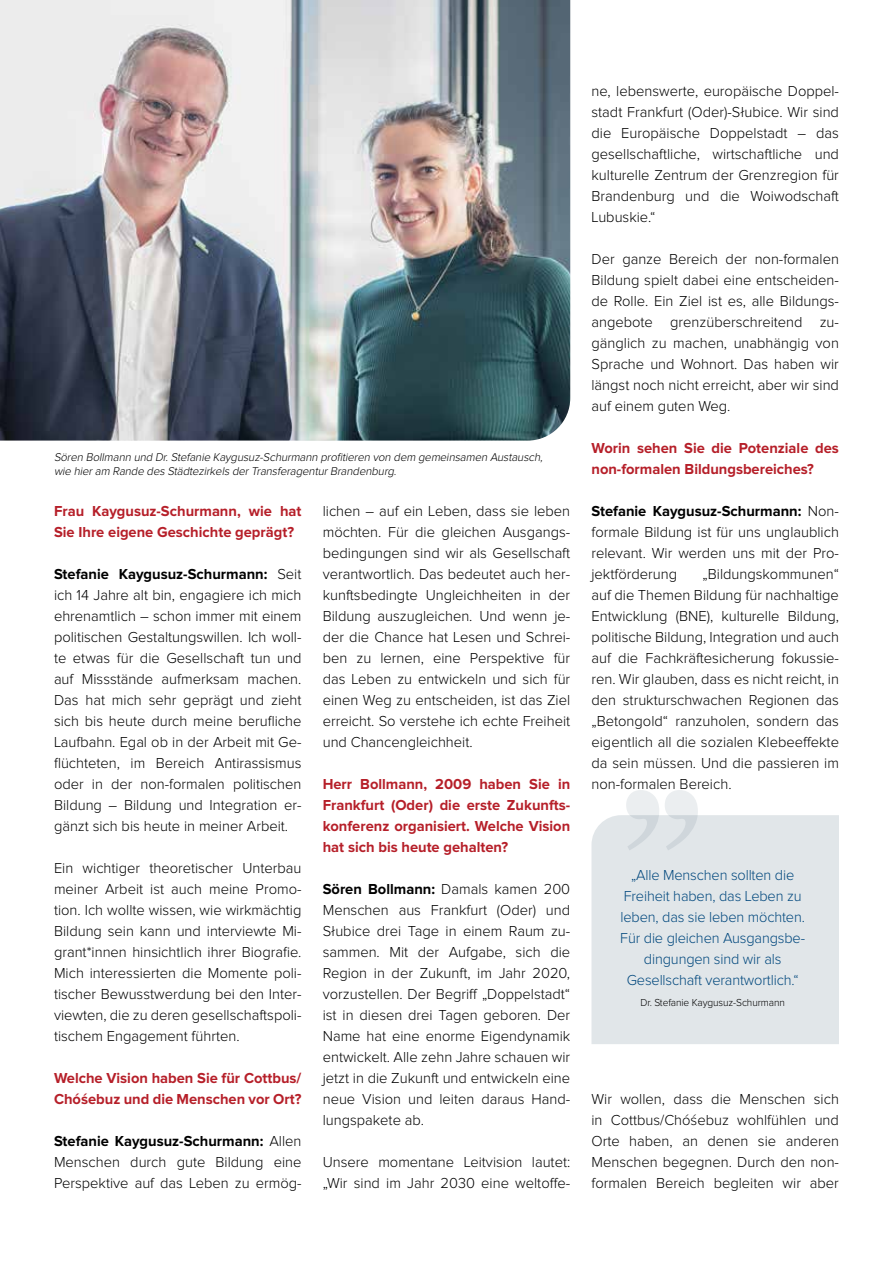
<style>
.page{position:relative;width:893px;height:1263px;background:#fff}
.page>*{position:absolute;margin:0;border:0;box-sizing:border-box;transform-origin:0 0}
.t1{font:300 15px/21px "Proxima Nova";color:#000;text-align:justify}
.t2{font:700 15px/21px "Proxima Nova";color:#b61f29}
.t3{font:300 15px/21px "Proxima Nova";letter-spacing:-.01em;color:#00477d;text-align:center}
.t4{font:italic 300 11.7px/14.1px "Proxima Nova";color:#000}
.t5{font:300 10.5px "Proxima Nova";letter-spacing:-.01em;color:#000}
.s1{font-weight:700}
</style>
<div class="page">
<img style="left:0;top:0;width:570px;height:441px">
<div style="left:591px;top:815px;width:248px;height:229px;background:#e1e6e9"></div>
<svg style="left:626px;top:790px;width:72px;height:60px;background:#e3e8ea"></svg>
<p class="t4" style="left:54px;top:451px;width:492px">Sören Bollmann und Dr.Stefanie Kaygusuz-Schurmann profitieren von dem gemeinsamen Austausch, wie hieram Rande des Städtezirkels derTransferagenturBrandenburg.</p>
<p class="t2" style="left:54px;top:501px;width:249px">Frau Kaygusuz-Schurmann, wie hat<br>Sie Ihre eigene Geschichte geprägt?</p>
<p class="t1" style="left:54px;top:564px;width:249px"><span class="s1">Stefanie Kaygusuz-Schurmann:</span> Seit ich 14 Jahre alt bin, engagiere ich mich ehrenamtlich – schon immer mit einem politischen Gestaltungswillen. Ich woll&shy;te etwas für die Gesellschaft tun und auf Missstände aufmerksam machen.<br>Das hat mich sehr geprägt und zieht sich bis heute durch meine berufliche Laufbahn. Egal ob in der Arbeit mit Ge&shy;flüchteten, im Bereich Antirassismus oder in der non-formalen politischen Bildung – Bildung und Integration er&shy;gänzt sich bis heute in meiner Arbeit.</p>
<p class="t1" style="left:54px;top:858px;width:249px">Ein wichtiger theoretischer Unterbau meiner Arbeit ist auch meine Promo&shy;tion. Ich wollte wissen, wie wirkmächtig Bildung sein kann und interviewte Mi&shy;grant*innen hinsichtlich ihrer Biografie.<br>Mich interessierten die Momente poli&shy;tischer Bewusstwerdung bei den Inter&shy;viewten, die zu deren gesellschaftspoli&shy;tischem Engagement führten.</p>
<p class="t2" style="left:54px;top:1068px;width:249px">Welche Vision haben Sie für Cottbus/<br>Chóśebuz und die Menschen vor Ort?</p>
<p class="t1" style="left:54px;top:1131px;width:249px"><span class="s1">Stefanie Kaygusuz-Schurmann:</span> Allen Menschen durch gute Bildung eine Perspektive auf das Leben zu ermög-</p>
<p class="t1" style="left:323px;top:501px;width:249px">lichen – auf ein Leben, dass sie leben möchten. Für die gleichen Ausgangs&shy;bedingungen sind wir als Gesellschaft verantwortlich. Das bedeutet auch her&shy;kunftsbedingte Ungleichheiten in der Bildung auszugleichen. Und wenn je&shy;der die Chance hat Lesen und Schrei&shy;ben zu lernen, eine Perspektive für das Leben zu entwickeln und sich für einen Weg zu entscheiden, ist das Ziel erreicht. So verstehe ich echte Freiheit und Chancengleichheit.</p>
<p class="t2" style="left:323px;top:774px;width:249px;text-align:justify">Herr Bollmann, 2009 haben Sie in Frankfurt (Oder) die erste Zukunfts&shy;konferenz organisiert. Welche Vision hat sich bis heute gehalten?</p>
<p class="t1" style="left:323px;top:879px;width:249px"><span class="s1">Sören Bollmann:</span> Damals kamen 200<br>Menschen aus Frankfurt (Oder) und Słubice drei Tage in einem Raum zu&shy;sammen. Mit der Aufgabe, sich die Region in der Zukunft, im Jahr 2020, vorzustellen. Der Begriff „Doppelstadt“ ist in diesen drei Tagen geboren. Der Name hat eine enorme Eigendynamik entwickelt. Alle zehn Jahre schauen wir jetzt in die Zukunft und entwickeln eine neue Vision und leiten daraus Hand&shy;lungspakete ab.</p>
<p class="t1" style="left:323px;top:1152px;width:249px">Unsere momentane Leitvision lautet: „Wir sind im Jahr 2030 eine weltoffe-</p>
<p class="t1" style="left:591px;top:81px;width:249px">ne, lebenswerte, europäische Doppel&shy;stadt Frankfurt (Oder)-Słubice. Wir sind die Europäische Doppelstadt – das gesellschaftliche, wirtschaftliche und kulturelle Zentrum der Grenzregion für Brandenburg und die Woiwodschaft Lubuskie.“</p>
<p class="t1" style="left:591px;top:249px;width:249px">Der ganze Bereich der non-formalen Bildung spielt dabei eine entscheiden&shy;de Rolle. Ein Ziel ist es, alle Bildungs&shy;angebote grenzüberschreitend zu&shy;gänglich zu machen, unabhängig von Sprache und Wohnort. Das haben wir längst noch nicht erreicht, aber wir sind auf einem guten Weg.</p>
<p class="t2" style="left:591px;top:438px;width:249px">Worin sehen Sie die Potenziale des non-formalen Bildungsbereiches?</p>
<p class="t1" style="left:591px;top:501px;width:249px"><span class="s1">Stefanie Kaygusuz-Schurmann:</span> Non&shy;formale Bildung ist für uns unglaublich relevant. Wir werden uns mit der Pro&shy;jektförderung</p>
<p class="t1" style="left:591px;top:564px;width:249px;text-indent:111px">„Bildungskommunen“ auf die Themen Bildung für nachhaltige Entwicklung (BNE), kulturelle Bildung, politische Bildung, Integration und auch auf die Fachkräftesicherung fokussie&shy;ren. Wir glauben, dass es nicht reicht, in den strukturschwachen Regionen das „Betongold“ ranzuholen, sondern das eigentlich all die sozialen Klebeeffekte da sein müssen. Und die passieren im non-formalen Bereich.</p>
<p class="t3" style="left:620px;top:865px;width:186px">„Alle Menschen sollten die<br>Freiheit haben, das Leben zu leben, das sie leben möchten.<br>Für die gleichen Ausgangsbe&shy;dingungen sind wir als<br>Gesellschaft verantwortlich.“</p>
<p class="t5" style="left:640px;top:997px;width:146px">Dr. Stefanie Kaygusuz-Schurmann</p>
<p class="t1" style="left:591px;top:1089px;width:249px">Wir wollen, dass die Menschen sich in Cottbus/Chóśebuz wohlfühlen und Orte haben, an denen sie anderen Menschen begegnen. Durch den non&shy;formalen Bereich begleiten wir aber</p>
</div>
